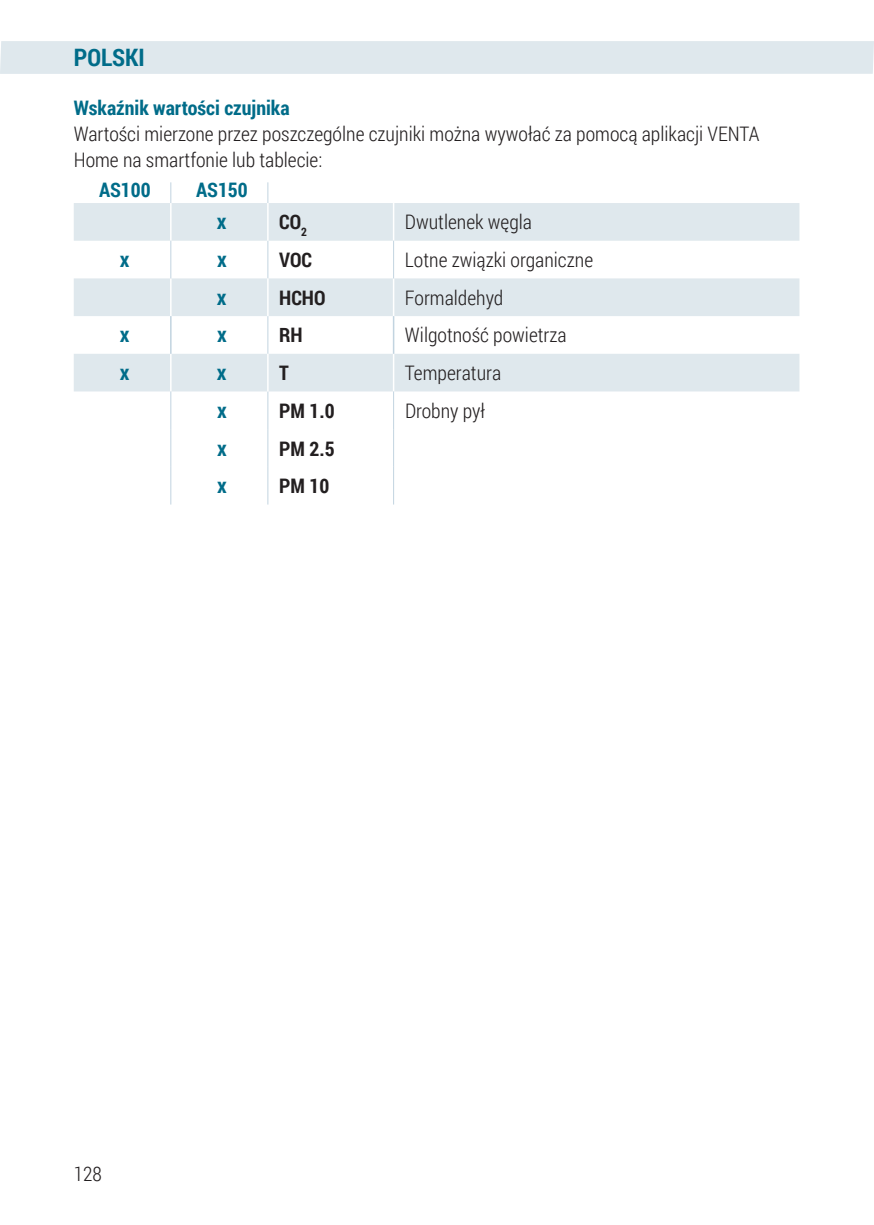
<style>
.page{position:relative;width:874px;height:1225px;background:#fff}
.page>*{position:absolute;margin:0;border:0;box-sizing:border-box;transform-origin:0 0}
.t1{font:700 24px "Roboto Condensed";color:#006c89}
.t2{font:300 20px/26px "Roboto Condensed";color:#231f20}
.t3{font:700 20px/32px "Roboto Condensed";color:#006c89;text-align:center}
.t4{font:700 20px "Roboto Condensed";color:#231f20}
</style>
<div class="page">
<div style="left:0;top:41px;width:873px;height:33px;background:#dfe8ed"></div>
<svg style="left:74px;top:203px;width:725px;height:188px;fill:#dfe8ed"></svg>
<hr style="left:170px;top:203px;width:1px;height:38px;background:#fff">
<hr style="left:392px;top:203px;width:2px;height:38px;background:#fff">
<hr style="left:170px;top:278px;width:1px;height:38px;background:#fff">
<hr style="left:392px;top:278px;width:2px;height:38px;background:#fff">
<hr style="left:170px;top:354px;width:1px;height:37px;background:#fff">
<hr style="left:392px;top:354px;width:2px;height:37px;background:#fff">
<hr style="left:170px;top:241px;width:1px;height:37px;background:#c2d4e0">
<hr style="left:393px;top:241px;width:1px;height:37px;background:#c2d4e0">
<svg style="left:170px;top:182px;width:1px;height:21px"></svg>
<hr style="left:170px;top:391px;width:1px;height:38px;background:#c2d4e0">
<hr style="left:393px;top:391px;width:1px;height:38px;background:#c2d4e0">
<hr style="left:170px;top:429px;width:1px;height:38px;background:#c2d4e0">
<hr style="left:393px;top:429px;width:1px;height:38px;background:#c2d4e0">
<hr style="left:170px;top:467px;width:1px;height:37px;background:#c2d4e0">
<hr style="left:393px;top:467px;width:1px;height:37px;background:#c2d4e0">
<hr style="left:170px;top:316px;width:1px;height:38px;background:#c2d4e0">
<hr style="left:392px;top:316px;width:2px;height:38px;background:#c2d4e0">
<svg style="left:267px;top:182px;width:1px;height:21px"></svg>
<hr style="left:267px;top:241px;width:1px;height:37px;background:#c2d4e0">
<hr style="left:267px;top:316px;width:1px;height:38px;background:#c2d4e0">
<hr style="left:267px;top:391px;width:1px;height:38px;background:#c2d4e0">
<hr style="left:267px;top:429px;width:1px;height:38px;background:#c2d4e0">
<hr style="left:267px;top:467px;width:1px;height:37px;background:#c2d4e0">
<hr style="left:267px;top:203px;width:1px;height:38px;background:#fff">
<hr style="left:267px;top:278px;width:1px;height:38px;background:#fff">
<hr style="left:267px;top:354px;width:1px;height:37px;background:#fff">
<p class="t1" style="left:74px;top:41px;width:73px">POLSKI</p>
<p class="t3" style="left:74px;top:91px;width:217px">Wskaźnik wartości czujnika</p>
<p class="t2" style="left:74px;top:120px;width:686px">Wartości mierzone przez poszczególne czujniki można wywołać za pomocą aplikacji VENTA<br>Home na smartfonie lub tablecie:</p>
<p class="t3" style="left:99px;top:173px;width:53px">AS100</p>
<p class="t3" style="left:196px;top:173px;width:53px">AS150<br>X</p>
<p class="t4" style="left:279px;top:208px;width:29px">CO<sub>2</sub></p>
<p class="t2" style="left:405px;top:209px;width:129px">Dwutlenek węgla</p>
<p class="t3" style="left:120px;top:243px;width:11px">X</p>
<p class="t3" style="left:217px;top:243px;width:11px">X</p>
<p class="t4" style="left:279px;top:246px;width:34px">VOC</p>
<p class="t2" style="left:405px;top:246px;width:189px">Lotne związki organiczne</p>
<p class="t3" style="left:217px;top:281px;width:11px">X</p>
<p class="t4" style="left:279px;top:283px;width:48px">HCHO</p>
<p class="t2" style="left:405px;top:284px;width:100px">Formaldehyd</p>
<p class="t3" style="left:120px;top:318px;width:11px">X</p>
<p class="t3" style="left:217px;top:318px;width:11px">X</p>
<p class="t4" style="left:279px;top:321px;width:25px">RH</p>
<p class="t2" style="left:405px;top:322px;width:163px">Wilgotność powietrza</p>
<p class="t3" style="left:120px;top:356px;width:11px">X</p>
<p class="t3" style="left:217px;top:356px;width:11px">X</p>
<p class="t4" style="left:279px;top:359px;width:11px">T</p>
<p class="t2" style="left:405px;top:359px;width:98px">Temperatura</p>
<p class="t3" style="left:217px;top:394px;width:11px">X</p>
<p class="t4" style="left:279px;top:397px;width:57px">PM 1.0</p>
<p class="t2" style="left:405px;top:397px;width:81px">Drobny pył</p>
<p class="t3" style="left:217px;top:431px;width:11px">X</p>
<p class="t4" style="left:279px;top:434px;width:57px">PM 2.5</p>
<p class="t3" style="left:217px;top:469px;width:11px">X</p>
<p class="t4" style="left:279px;top:472px;width:51px">PM 10</p>
<p class="t2" style="left:74px;top:1160px;width:30px">128</p>
</div>
